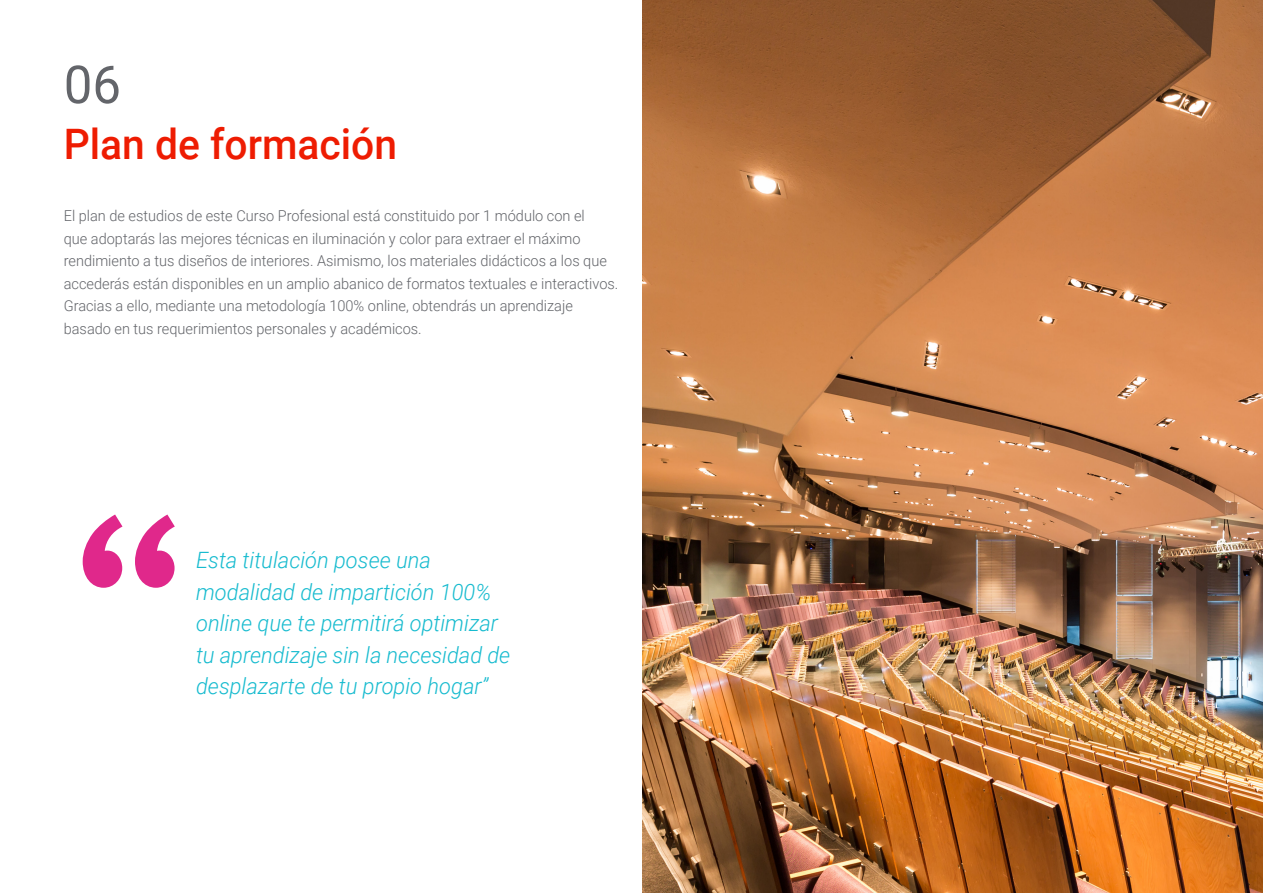
<style>
.page{position:relative;width:1263px;height:893px;background:#fff}
.page>*{position:absolute;margin:0;border:0;box-sizing:border-box;transform-origin:0 0}
.t1{font:52.5px "Roboto";color:#63656a}
.Portadilla{font:500 42px "Roboto";color:#ee1c02}
.Destacados{font:italic 300 22.5px/31.5px "Roboto";color:#17bbcf}
.Texto_Plano{font:300 15px/22.5px "Roboto";color:#63656a}
</style>
<div class="page">
<svg style="left:83px;top:514px;width:92px;height:74px"></svg>
<img style="left:642px;top:0;width:621px;height:893px">
<p class="t1" style="left:64px;top:48px;width:59px">06</p>
<p class="Portadilla" style="left:64px;top:115px;width:335px">Plan de formación</p>
<p class="Texto_Plano" style="left:64px;top:204px;width:556px">El plan de estudios de este Curso Profesional está constituido por 1 módulo con el<br>que adoptarás las mejores técnicas en iluminación y color para extraer el máximo rendimiento a tus diseños de interiores. Asimismo, los materiales didácticos a los que accederás están disponibles en un amplio abanico de formatos textuales e interactivos.<br>Gracias a ello, mediante una metodología 100% online, obtendrás un aprendizaje basado en tus requerimientos personales y académicos.</p>
<p class="Destacados" style="left:196px;top:543px;width:316px">Esta titulación posee una modalidad de impartición 100% online que te permitirá optimizar tu aprendizaje sin la necesidad de desplazarte de tu propio hogar”</p>
</div>
